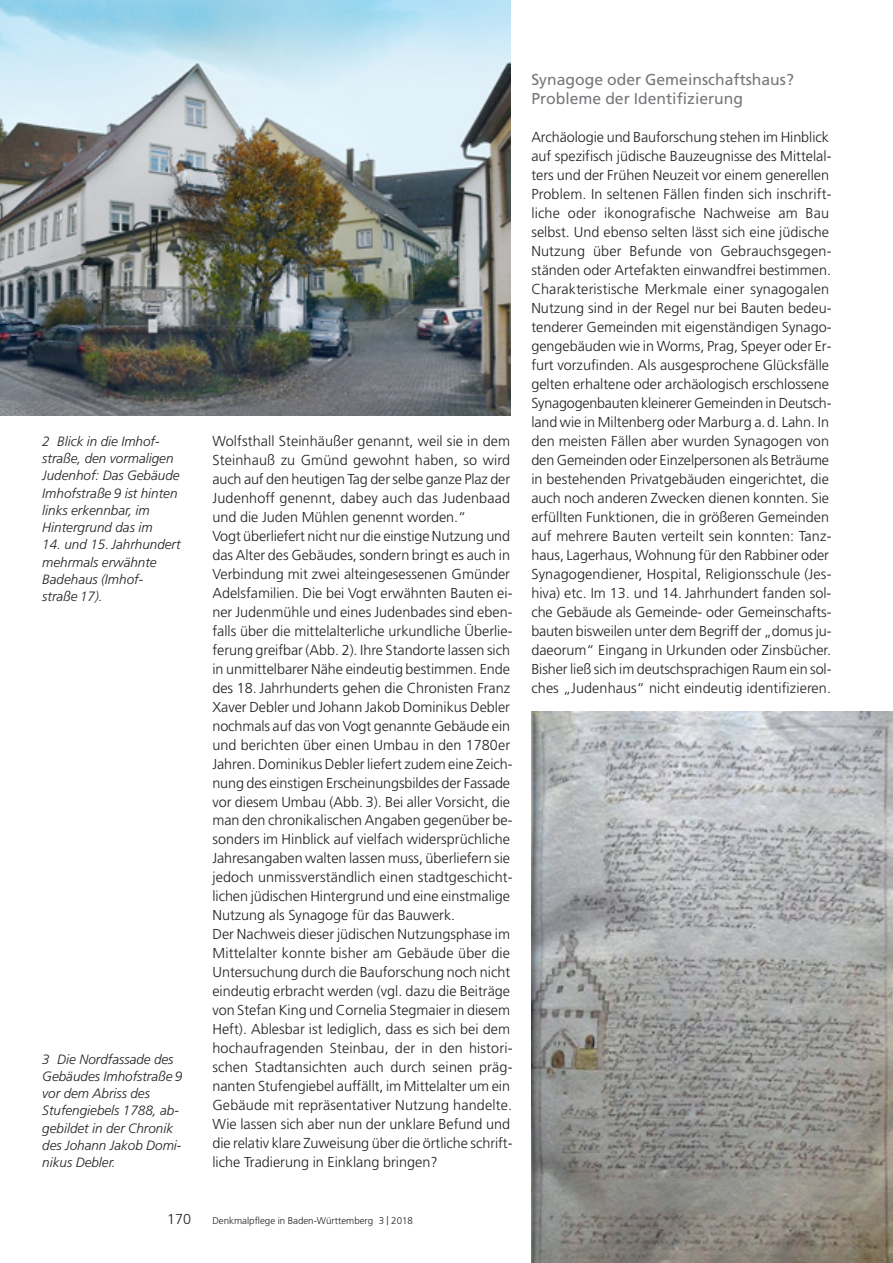
<style>
.page{position:relative;width:893px;height:1263px;background:#fff}
.page>*{position:absolute;margin:0;border:0;box-sizing:border-box;transform-origin:0 0}
.t1{font:15.75px/19px "Frutiger";color:#77787b}
.t2{font:300 14.4px/19px "Frutiger";color:#231f20}
.t3{font:italic 300 13.5px/17.2px "Frutiger";color:#231f20}
.t4{font:300 9.75px "Frutiger";color:#231f20}
.s1{font-size:12px}
</style>
<div class="page">
<img style="left:0;top:0;width:510px;height:416px">
<img style="left:531px;top:712px;width:361px;height:551px">
<p class="t3" style="left:42px;top:434px;width:139px">2 Blick in die Imhof&shy;straße, den vormaligen<br>Judenhof: Das Gebäude<br>Imhofstraße 9 ist hinten links erkennbar, im<br>Hintergrund das im</p>
<p class="t3" style="left:42px;top:537px;width:140px">14. und 15. Jahrhundert mehrmals erwähnte<br>Badehaus (Imhof&shy;straße 17).</p>
<p class="t3" style="left:42px;top:1051px;width:142px">3 Die Nordfassade des<br>Gebäudes Imhofstraße 9 vor dem Abriss des<br>Stufengiebels 1788, ab&shy;gebildet in der Chronik des Johann Jakob Domi&shy;nikus Debler.</p>
<p class="t2" style="left:167px;top:1211px;width:26px">170</p>
<p class="t2" style="left:212px;top:432px;width:302px">Wolfsthall Steinhäußer genannt, weil sie in dem Steinhauß zu Gmünd gewohnt haben, so wird auch auf den heutigen Tag der selbe ganze Plaz der Judenhoff genennt, dabey auch das Judenbaad und die Juden Mühlen genennt worden.“<br>Vogt überliefert nicht nur die einstige Nutzung und das Alter des Gebäudes, sondern bringt es auch in Verbindung mit zwei alteingesessenen Gmünder Adelsfamilien. Die bei Vogt erwähnten Bauten ei&shy;ner Judenmühle und eines Judenbades sind eben&shy;falls über die mittelalterliche urkundliche Überlie&shy;ferung greifbar (Abb. 2). Ihre Standorte lassen sich in unmittelbarer Nähe eindeutig bestimmen. Ende des 18. Jahrhunderts gehen die Chronisten Franz Xaver Debler und Johann Jakob Dominikus Debler nochmals auf das von Vogt genannte Gebäude ein und berichten über einen Umbau in den 1780er Jahren. Dominikus Debler liefert zudem eine Zeich&shy;nung des einstigen Erscheinungsbildes der Fassade vor diesem Umbau (Abb. 3). Bei aller Vorsicht, die man den chronikalischen Angaben gegenüber be&shy;sonders im Hinblick auf vielfach widersprüchliche Jahresangaben walten lassen muss, überliefern sie jedoch unmissverständlich einen stadtgeschicht&shy;lichen jüdischen Hintergrund und eine einstmalige Nutzung als Synagoge für das Bauwerk.<br>Der Nachweis dieser jüdischen Nutzungsphase im Mittelalter konnte bisher am Gebäude über die Untersuchung durch die Bauforschung noch nicht eindeutig erbracht werden (vgl. dazu die Beiträge von Stefan King und Cornelia Stegmaier in diesem Heft). Ablesbar ist lediglich, dass es sich bei dem hochaufragenden Steinbau, der in den histori&shy;schen Stadtansichten auch durch seinen präg&shy;nanten Stufengiebel auffällt, im Mittelalter um ein Gebäude mit repräsentativer Nutzung handelte.<br>Wie lassen sich aber nun der unklare Befund und die relativ klare Zuweisung über die örtliche schrift&shy;liche Tradierung in Einklang bringen?</p>
<p class="t4" style="left:212px;top:1217px;width:202px">Denkmalpflege in Baden-Württemberg 3 <span class="s1">|</span> 2018</p>
<p class="t1" style="left:531px;top:71px;width:264px">Synagoge oder Gemeinschaftshaus?<br>Probleme der Identifizierung</p>
<p class="t2" style="left:531px;top:129px;width:302px">Archäologie und Bauforschung stehen im Hinblick auf spezifisch jüdische Bauzeugnisse des Mittelal&shy;ters und der Frühen Neuzeit vor einem generellen Problem. In seltenen Fällen finden sich inschrift - liche oder ikonografische Nachweise am Bau selbst. Und ebenso selten lässt sich eine jüdische Nutzung über Befunde von Gebrauchsgegen&shy;ständen oder Artefakten einwandfrei bestimmen.<br>Charakteristische Merkmale einer synagogalen Nutzung sind in der Regel nur bei Bauten bedeu&shy;tenderer Gemeinden mit eigenständigen Synago&shy;gengebäuden wie in Worms, Prag, Speyer oder Er&shy;furt vorzufinden. Als ausgesprochene Glücksfälle gelten erhaltene oder archäologisch erschlossene Synagogenbauten kleinerer Gemeinden in Deutsch&shy;land wie in Miltenberg oder Marburg a.d. Lahn. In den meisten Fällen aber wurden Synagogen von den Gemeinden oder Einzelpersonen als Beträume in bestehenden Privatgebäuden eingerichtet, die auch noch anderen Zwecken dienen konnten. Sie erfüllten Funktionen, die in größeren Gemeinden auf mehrere Bauten verteilt sein konnten: Tanz&shy;haus, Lagerhaus, Wohnung für den Rabbiner oder Synagogendiener, Hospital, Religionsschule (Jes&shy;hiva) etc. Im 13. und 14. Jahrhundert fanden sol&shy;che Gebäude als Gemeinde- oder Gemeinschafts&shy;bauten bisweilen unter dem Begriff der „domus ju&shy;daeorum“ Eingang in Urkunden oder Zinsbücher.<br>Bisher ließ sich im deutschsprachigen Raum ein sol&shy;ches „Judenhaus“ nicht eindeutig identifizieren.</p>
</div>
